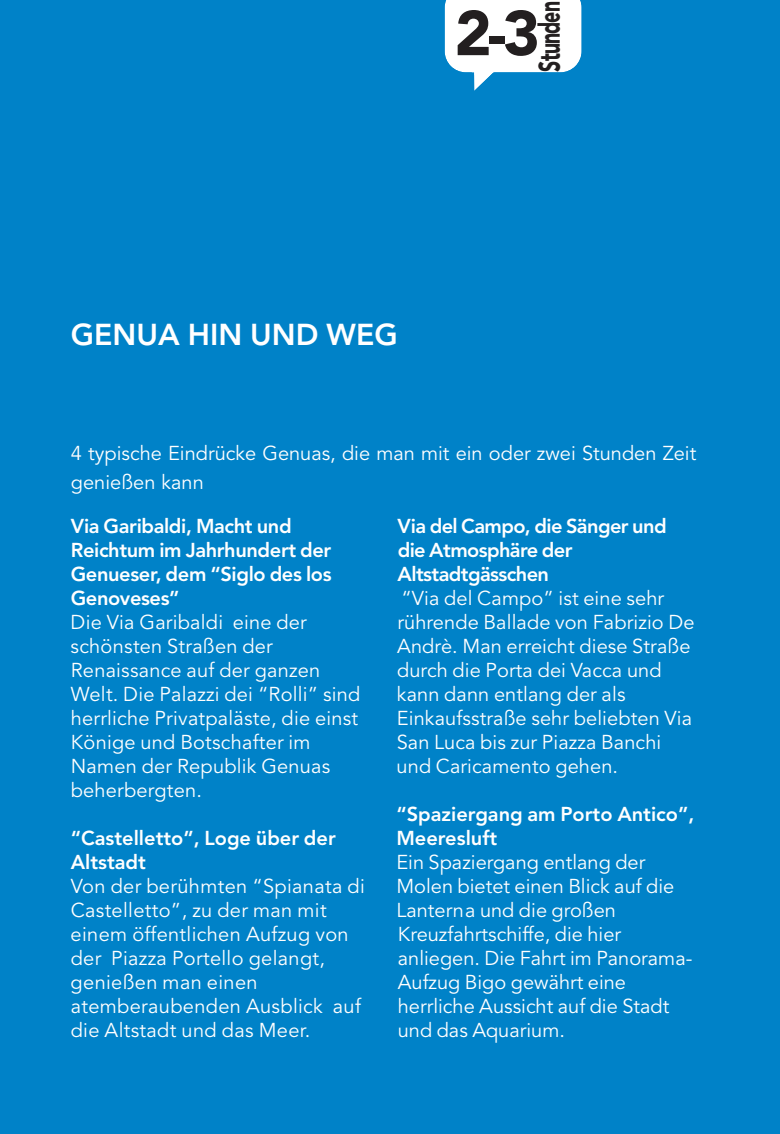
<style>
.page{position:relative;width:780px;height:1134px;background:#0082c8}
.page>*{position:absolute;margin:0;border:0;box-sizing:border-box;transform-origin:0 0}
.t1{font:900 62.75px "Avenir LT Std";color:#231f20}
.t2{font:800 30px "Avenir LT Std";color:#fff}
.t3{font:900 29.5px "Avenir LT Std";letter-spacing:-.045em;color:#231f20;scale:.66 1}
.t4{font:20px/24px "Avenir LT Std";letter-spacing:.005em;color:#fff}
.t5{font:800 20px/24px "Avenir LT Std";letter-spacing:-.02em;color:#fff}
.t6{font:800 20px/24px "Avenir LT Std";color:#fff}
</style>
<div class="page">
<svg style="left:444px;top:0;width:138px;height:91px"></svg>
<h1 class="t1" style="left:454px;top:8px;width:87px">2-3</h1>
<h3 class="t3" style="left:537px;top:72px;width:108px;rotate:-90deg">Stunden</h3>
<h2 class="t2" style="left:71px;top:322px;width:328px">GENUA HIN UND WEG</h2>
<p class="t4" style="left:71px;top:441px;width:627px;line-height:28.2px">4 typische Eindrücke Genuas, die man mit ein oder zwei Stunden Zeit genießen kann</p>
<p class="t5" style="left:71px;top:516px;width:262px">Via Garibaldi, Macht und<br>Reichtum im Jahrhundert der<br>Genueser, dem “Siglo des los<br>Genoveses”</p>
<p class="t4" style="left:71px;top:612px;width:291px">Die Via Garibaldi eine der schönsten Straßen der<br>Renaissance auf der ganzen<br>Welt. Die Palazzi dei “Rolli” sind herrliche Privatpaläste, die einst<br>Könige und Botschafter im<br>Namen der Republik Genuas beherbergten.</p>
<p class="t6" style="left:71px;top:828px;width:266px">“Castelletto”, Loge über der<br>Altstadt</p>
<p class="t4" style="left:71px;top:876px;width:296px">Von der berühmten “Spianata di<br>Castelletto”, zu der man mit einem öffentlichen Aufzug von der Piazza Portello gelangt, genießen man einen atemberaubenden Ausblick auf die Altstadt und das Meer.</p>
<p class="t5" style="left:397px;top:516px;width:270px">Via del Campo, die Sänger und die Atmosphäre der<br>Altstadtgässchen</p>
<p class="t4" style="left:396px;top:588px;width:299px">“Via del Campo” ist eine sehr rührende Ballade von Fabrizio De<br>Andrè. Man erreicht diese Straße durch die Porta dei Vacca und kann dann entlang der als<br>Einkaufsstraße sehr beliebten Via<br>San Luca bis zur Piazza Banchi und Caricamento gehen.</p>
<p class="t6" style="left:396px;top:804px;width:299px">“Spaziergang am Porto Antico”,<br>Meeresluft</p>
<p class="t4" style="left:396px;top:852px;width:297px">Ein Spaziergang entlang der<br>Molen bietet einen Blick auf die<br>Lanterna und die großen<br>Kreuzfahrtschiffe, die hier anliegen. Die Fahrt im Panorama-<br>Aufzug Bigo gewährt eine herrliche Aussicht auf die Stadt und das Aquarium.</p>
</div>
